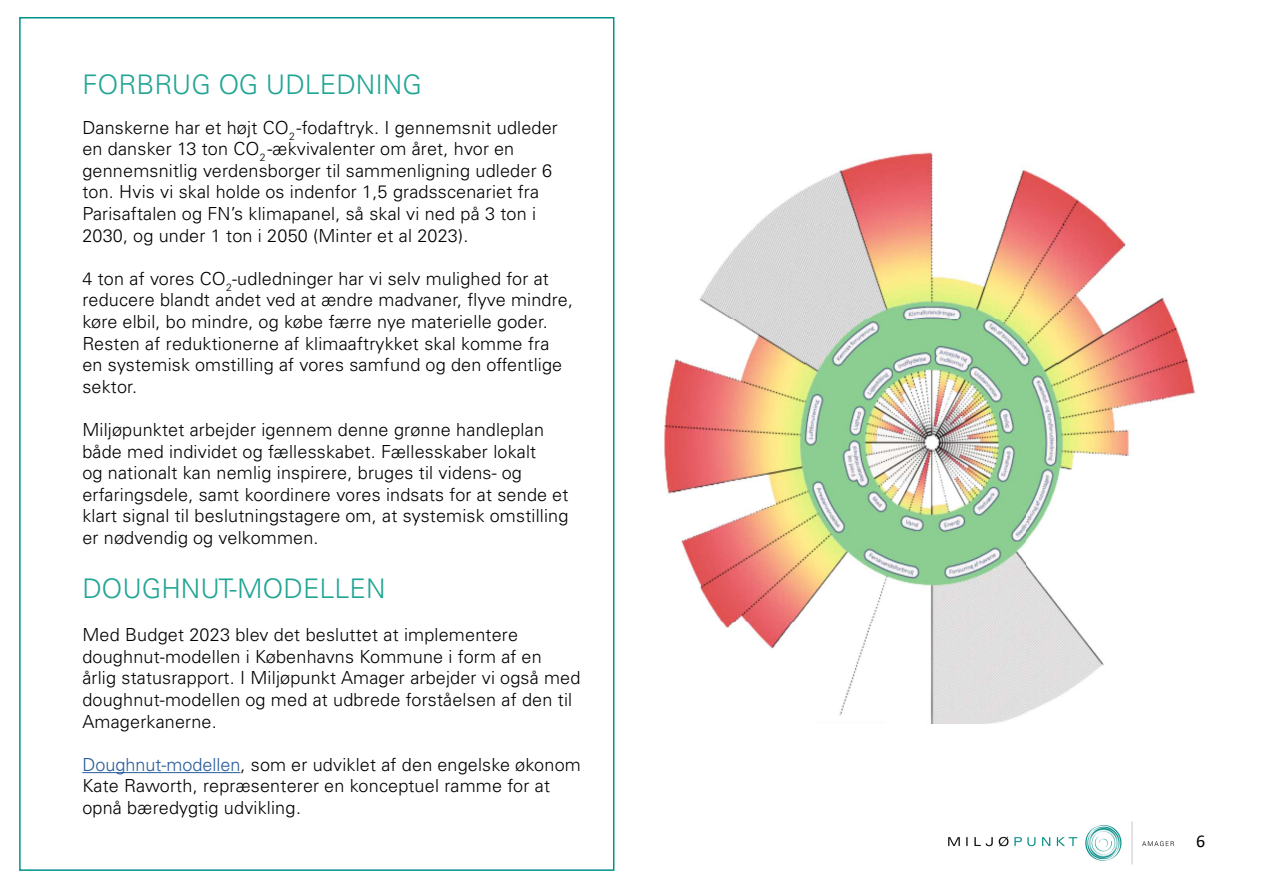
<style>
.page{position:relative;width:1263px;height:893px;background:#fff}
.page>*{position:absolute;margin:0;border:0;box-sizing:border-box;transform-origin:0 0}
.t1{font:300 27px "Univers LT Pro 45";color:#22a594}
.t2{font:300 18px/21.6px "Univers LT Pro 45";letter-spacing:.01em;color:#000}
.t3{font:18px "Calibri";color:#000}
.s1{color:#265b9b}
</style>
<div class="page">
<img style="left:948px;top:821px;width:226px;height:44px">
<img style="left:663px;top:152px;width:533px;height:572px">
<hr style="left:82px;top:772px;width:158px;height:1px;background:#265b9b">
<h1 class="t1" style="left:82px;top:68px;width:341px">FORBRUG OG UDLEDNING</h1>
<p class="t2" style="left:82px;top:116px;width:477px">Danskerne har et højt CO<sub>2</sub> -fodaftryk. I gennemsnit udleder en dansker 13 ton CO<sub>2</sub> -ækvivalenter om året, hvor en gennemsnitlig verdensborger til sammenligning udleder 6 ton. Hvis vi skal holde os indenfor 1,5 gradsscenariet fra Parisaftalen og FN’s klimapanel, så skal vi ned på 3 ton i 2030, og under 1 ton i 2050 (Minter et al 2023).</p>
<p class="t2" style="left:82px;top:267px;width:492px">4 ton af vores CO<sub>2</sub>-udledninger har vi selv mulighed for at reducere blandt andet ved at ændre madvaner, flyve mindre, køre elbil, bo mindre, og købe færre nye materielle goder.<br>Resten af reduktionerne af klimaaftrykket skal komme fra en systemisk omstilling af vores samfund og den offentlige sektor.</p>
<p class="t2" style="left:82px;top:418px;width:488px">Miljøpunktet arbejder igennem denne grønne handleplan både med individet og fællesskabet. Fællesskaber lokalt<br>og nationalt kan nemlig inspirere, bruges til videns- og erfaringsdele, samt koordinere vores indsats for at sende et klart signal til beslutningstagere om, at systemisk omstilling er nødvendig og velkommen.</p>
<h1 class="t1" style="left:82px;top:572px;width:305px">DOUGHNUT-MODELLEN</h1>
<p class="t2" style="left:82px;top:623px;width:500px">Med Budget 2023 blev det besluttet at implementere doughnut-modellen i Københavns Kommune i form af en<br>årlig statusrapport. I Miljøpunkt Amager arbejder vi også med doughnut-modellen og med at udbrede forståelsen af den til Amagerkanerne.</p>
<p class="t2" style="left:82px;top:753px;width:500px"><span class="s1">Doughnut-modellen</span>, som er udviklet af den engelske økonom<br>Kate Raworth, repræsenterer en konceptuel ramme for at opnå bæredygtig udvikling.</p>
<p class="t3" style="left:1196px;top:830px;width:11px">6</p>
</div>
